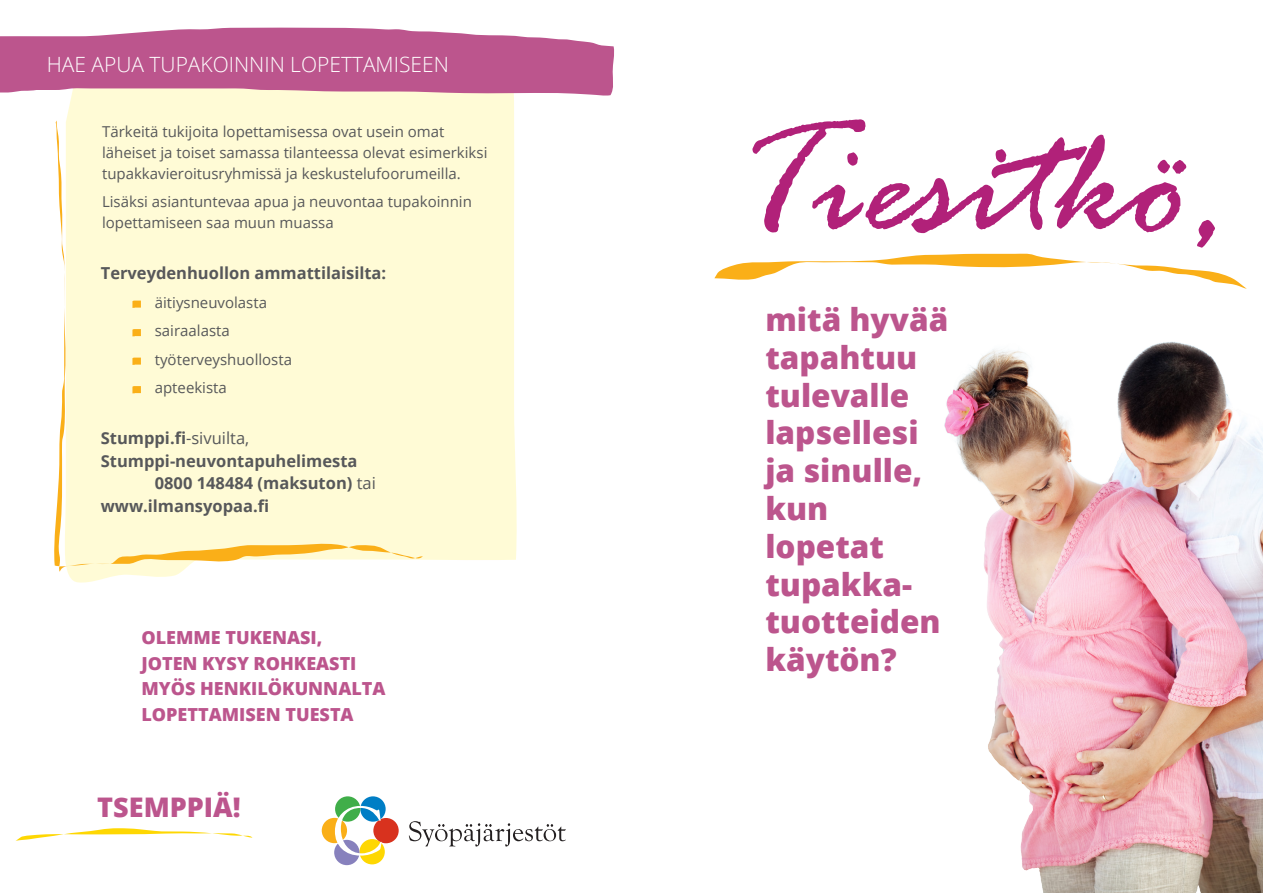
<style>
.page{position:relative;width:1263px;height:893px;background:#fff}
.page>*{position:absolute;margin:0;border:0;box-sizing:border-box;transform-origin:0 0}
.t1{font:800 31.5px/37.8px "Open Sans";color:#bc558d}
.loppukaneetti{font:800 27px "Open Sans";color:#bc558d}
.otsikko{font:300 21px "Open Sans";color:#fff}
.loppukaneetti-2{font:800 18px/25.5px "Open Sans";color:#bc558d}
.boldaus{font:700 16.5px "Open Sans";color:#57585a}
.luettelo{font:15px/21px "Open Sans";color:#57585a}
.s1{font-weight:400}
</style>
<div class="page">
<svg style="left:66px;top:97px;width:451px;height:486px;background:#fffbda"></svg>
<svg style="left:54px;top:120px;width:369px;height:452px;background:#fef8d2"></svg>
<img style="left:944px;top:341px;width:319px;height:552px">
<svg style="left:0;top:27px;width:615px;height:70px;background:#c7719d"></svg>
<svg style="left:714px;top:119px;width:533px;height:170px"></svg>
<svg style="left:16px;top:828px;width:236px;height:13px"></svg>
<div style="left:359px;top:839px;width:26px;height:25px;background:#fed702;border-radius:50%"></div>
<div style="left:373px;top:818px;width:26px;height:25px;background:#d8321e;border-radius:50%"></div>
<div style="left:360px;top:796px;width:26px;height:26px;background:#007ec5;border-radius:50%"></div>
<div style="left:335px;top:796px;width:25px;height:26px;background:#40ae49;border-radius:50%"></div>
<div style="left:322px;top:818px;width:25px;height:25px;background:#faaf18;border-radius:50%"></div>
<div style="left:334px;top:840px;width:25px;height:25px;background:#8781bd;border-radius:50%"></div>
<svg style="left:335px;top:806px;width:47px;height:50px"></svg>
<svg style="left:409px;top:821px;width:157px;height:25px"></svg>
<svg style="left:132px;top:301px;width:9px;height:7px"></svg>
<svg style="left:132px;top:329px;width:9px;height:7px"></svg>
<svg style="left:132px;top:358px;width:9px;height:7px"></svg>
<svg style="left:132px;top:386px;width:9px;height:7px"></svg>
<p class="otsikko" style="left:47px;top:50px;width:403px">HAE APUA TUPAKOINNIN LOPETTAMISEEN</p>
<p class="luettelo" style="left:102px;top:121px;width:387px">Tärkeitä tukijoita lopettamisessa ovat usein omat läheiset ja toiset samassa tilanteessa olevat esimerkiksi tupakkavieroitusryhmissä ja keskustelufoorumeilla.</p>
<p class="luettelo" style="left:102px;top:191px;width:371px">Lisäksi asiantuntevaa apua ja neuvontaa tupakoinnin lopettamiseen saa muun muassa</p>
<p class="boldaus" style="left:101px;top:262px;width:287px">Terveydenhuollon ammattilaisilta:</p>
<p class="luettelo" style="left:155px;top:292px;width:114px">äitiysneuvolasta</p>
<p class="luettelo" style="left:155px;top:320px;width:77px">sairaalasta</p>
<p class="luettelo" style="left:155px;top:349px;width:139px">työterveyshuollosta</p>
<p class="luettelo" style="left:155px;top:377px;width:74px">apteekista</p>
<p class="boldaus" style="left:101px;top:427px;width:150px">Stumppi.fi<span class="s1">-sivuilta,</span></p>
<p class="boldaus" style="left:101px;top:449px;width:258px">Stumppi-neuvontapuhelimesta</p>
<p class="boldaus" style="left:155px;top:472px;width:223px">0800 148484 (maksuton) <span class="s1">tai</span></p>
<p class="boldaus" style="left:101px;top:494px;width:170px">www.ilmansyopaa.fi</p>
<p class="loppukaneetti-2" style="left:141px;top:624px;width:182px">OLEMME TUKENASI,</p>
<p class="loppukaneetti-2" style="left:141px;top:649px;width:217px">JOTEN KYSY ROHKEASTI</p>
<p class="loppukaneetti-2" style="left:141px;top:675px;width:246px">MYÖS HENKILÖKUNNALTA<br>LOPETTAMISEN TUESTA</p>
<p class="loppukaneetti" style="left:97px;top:787px;width:145px">TSEMPPIÄ!</p>
<p class="t1" style="left:765px;top:299px;width:184px">mitä hyvää tapahtuu tulevalle lapsellesi ja sinulle, kun lopetat tupakka&shy;tuotteiden käytön?</p>
</div>
